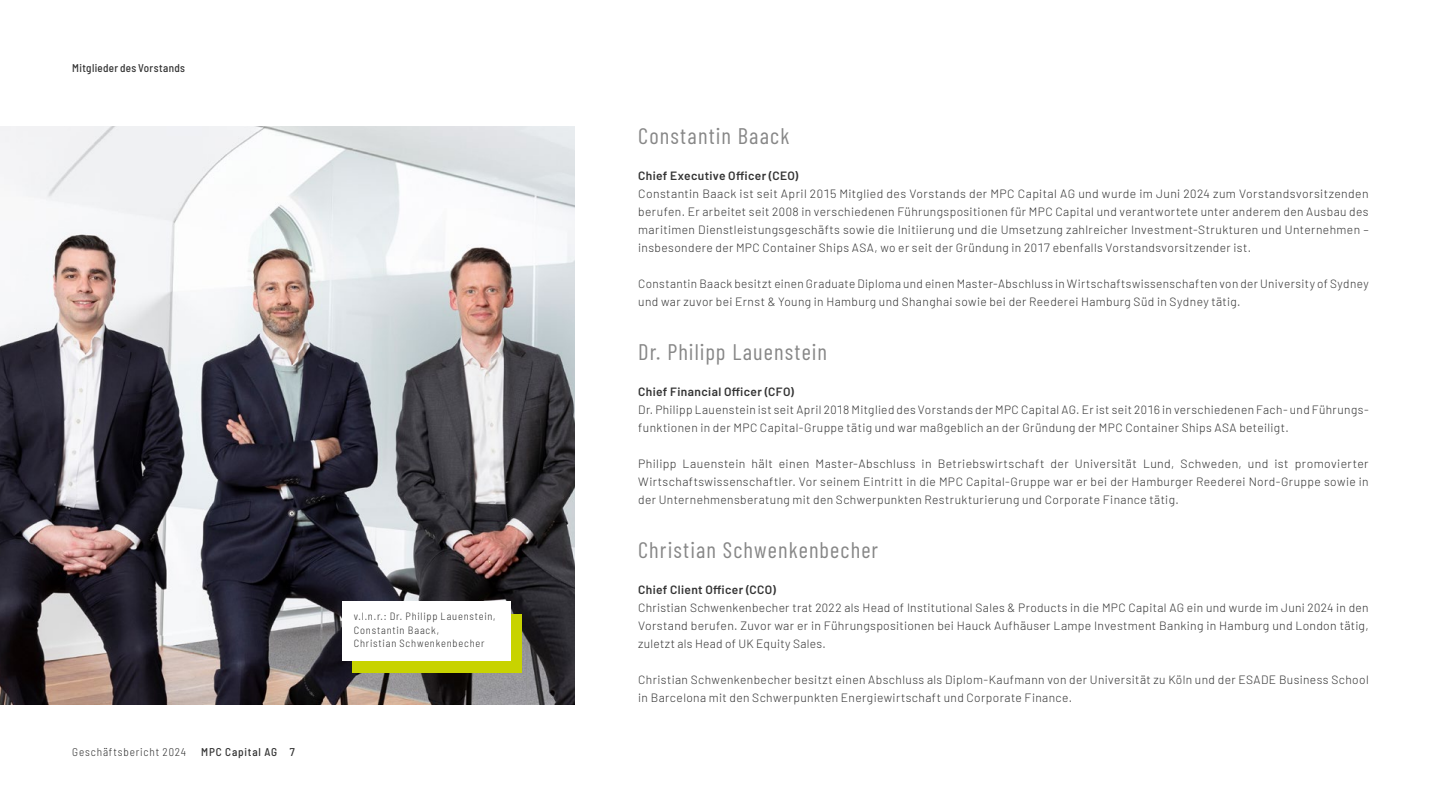
<style>
.page{position:relative;width:1441px;height:810px;background:#fff}
.page>*{position:absolute;margin:0;border:0;box-sizing:border-box;transform-origin:0 0}
.t1{font:22.5px "Barlow Condensed";letter-spacing:.05em;color:#878787}
.t2{font:300 12px/18px "Barlow";letter-spacing:.03em;color:#333;text-align:justify}
.t3{font:600 12px "Barlow";letter-spacing:.03em;color:#333}
.t4{font:500 semi-condensed 11.25px "Barlow";letter-spacing:.035em;color:#333}
.t5{font:300 semi-condensed 11.25px "Barlow";letter-spacing:.075em;color:#333}
.t6{font:500 semi-condensed 11.25px "Barlow";letter-spacing:.075em;color:#333}
.t7{font:300 semi-condensed 10.5px/13.5px "Barlow";letter-spacing:.075em;color:#333}
</style>
<div class="page">
<img style="left:0;top:126px;width:574px;height:578px">
<div style="left:352px;top:614px;width:169px;height:58px;background:#c8d300"></div>
<div style="left:342px;top:601px;width:168px;height:60px;background:#fff"></div>
<p class="t4" style="left:72px;top:60px;width:114px">Mitglieder des Vorstands</p>
<p class="t5" style="left:72px;top:744px;width:115px">Geschäftsbericht 2024</p>
<p class="t6" style="left:201px;top:744px;width:95px">MPC Capital AG 7</p>
<p class="t7" style="left:354px;top:609px;width:143px">v.l.n.r.: Dr. Philipp Lauenstein,<br>Constantin Baack,<br>Christian Schwenkenbecher</p>
<h1 class="t1" style="left:638px;top:120px;width:153px">Constantin Baack</h1>
<p class="t3" style="left:638px;top:167px;width:162px">Chief Executive Officer (CEO)</p>
<p class="t2" style="left:638px;top:184px;width:732px">Constantin Baack ist seit April 2015 Mitglied des Vorstands der MPC Capital AG und wurde im Juni 2024 zum Vorstandsvorsitzenden berufen. Er arbeitet seit 2008 in verschiedenen Führungspositionen für MPC Capital und verantwortete unter anderem den Ausbau des maritimen Dienstleistungsgeschäfts sowie die Initiierung und die Umsetzung zahlreicher Investment-Strukturen und Unternehmen – insbesondere der MPC Container Ships ASA, wo er seit der Gründung in 2017 ebenfalls Vorstandsvorsitzender ist.</p>
<p class="t2" style="left:638px;top:274px;width:732px">Constantin Baack besitzt einen Graduate Diploma und einen Master-Abschluss in Wirtschaftswissenschaften von der University of Sydney und war zuvor bei Ernst &amp; Young in Hamburg und Shanghai sowie bei der Reederei Hamburg Süd in Sydney tätig.</p>
<h1 class="t1" style="left:638px;top:336px;width:190px">Dr. Philipp Lauenstein</h1>
<p class="t3" style="left:638px;top:383px;width:157px">Chief Financial Officer (CFO)</p>
<p class="t2" style="left:638px;top:400px;width:731px">Dr. Philipp Lauenstein ist seit April 2018 Mitglied des Vorstands der MPC Capital AG. Er ist seit 2016 in verschiedenen Fach- und Führungs&shy;funktionen in der MPC Capital-Gruppe tätig und war maßgeblich an der Gründung der MPC Container Ships ASA beteiligt.</p>
<p class="t2" style="left:638px;top:454px;width:732px">Philipp Lauenstein hält einen Master-Abschluss in Betriebswirtschaft der Universität Lund, Schweden, und ist promovierter Wirtschaftswissenschaftler. Vor seinem Eintritt in die MPC Capital-Gruppe war er bei der Hamburger Reederei Nord-Gruppe sowie in der Unternehmensberatung mit den Schwerpunkten Restrukturierung und Corporate Finance tätig.</p>
<h1 class="t1" style="left:638px;top:534px;width:241px">Christian Schwenkenbecher</h1>
<p class="t3" style="left:638px;top:581px;width:139px">Chief Client Officer (CCO)</p>
<p class="t2" style="left:638px;top:598px;width:731px">Christian Schwenkenbecher trat 2022 als Head of Institutional Sales &amp; Products in die MPC Capital AG ein und wurde im Juni 2024 in den Vorstand berufen. Zuvor war er in Führungspositionen bei Hauck Aufhäuser Lampe Investment Banking in Hamburg und London tätig, zuletzt als Head of UK Equity Sales.</p>
<p class="t2" style="left:638px;top:670px;width:732px">Christian Schwenkenbecher besitzt einen Abschluss als Diplom-Kaufmann von der Universität zu Köln und der ESADE Business School in Barcelona mit den Schwerpunkten Energiewirtschaft und Corporate Finance.</p>
</div>
